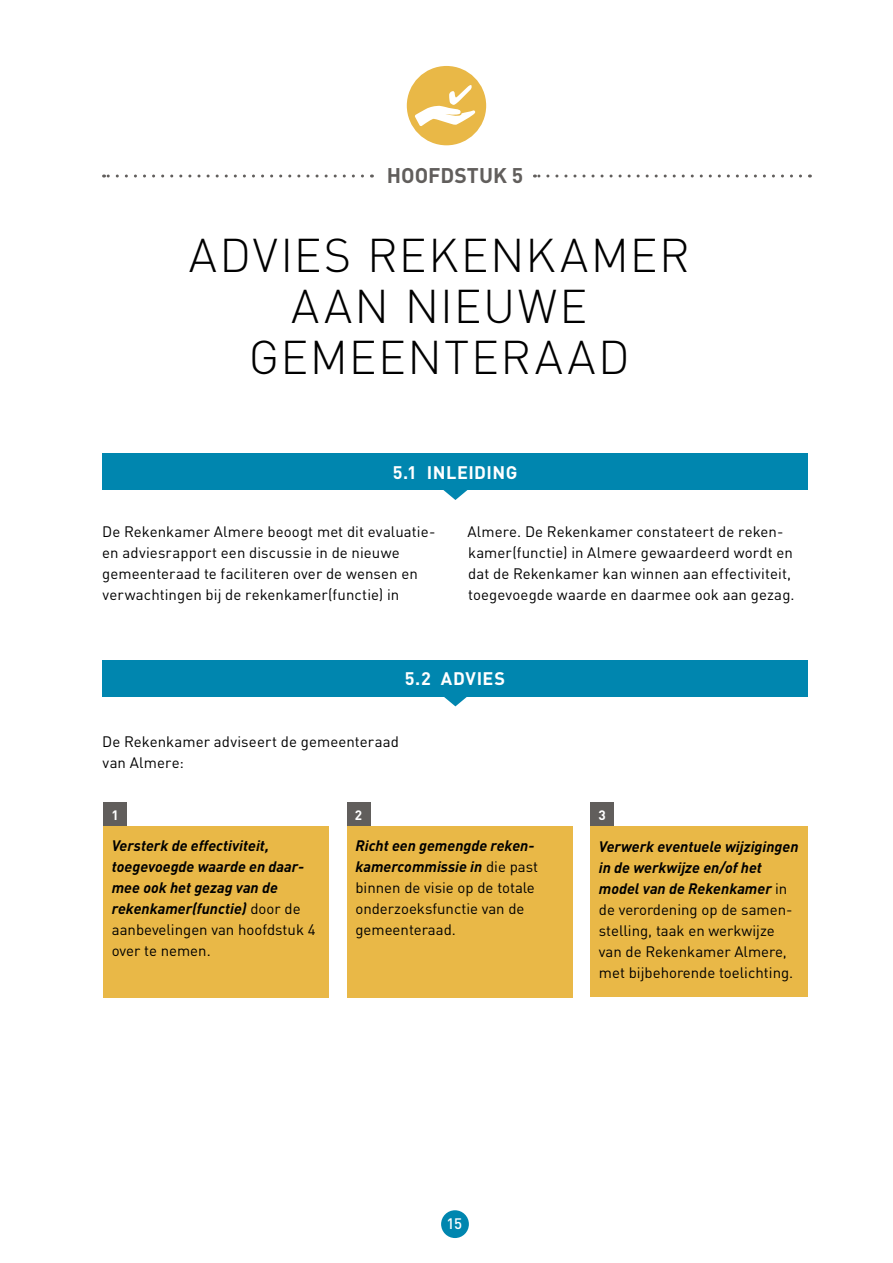
<style>
.page{position:relative;width:893px;height:1263px;background:#fff}
.page>*{position:absolute;margin:0;border:0;box-sizing:border-box;transform-origin:0 0}
.t1{font:300 46.65px/50.7px "DIN";letter-spacing:.035em;color:#000;text-align:center}
.t2{font:700 21px "DIN";color:#615e5c}
.t3{font:700 18px "DIN";letter-spacing:.025em;color:#fff}
.t4{font:15px/21px "DIN";letter-spacing:.005em;color:#000}
.t5{font:italic 700 15px/21px "DIN";color:#000}
.t6{font:500 15px "DIN";color:#fff}
.t7{font:700 13.5px "DIN";color:#fff}
.s1{font-weight:400;font-style:normal}
.s2{font-weight:700;font-style:italic}
</style>
<div class="page">
<div style="left:441px;top:1210px;width:28px;height:28px;background:#0086af;border-radius:50%"></div>
<div style="left:102px;top:454px;width:706px;height:36px;background:#0086af"></div>
<div style="left:102px;top:660px;width:706px;height:36px;background:#0086af"></div>
<svg style="left:443px;top:490px;width:25px;height:10px"></svg>
<svg style="left:440px;top:696px;width:31px;height:10px"></svg>
<svg style="left:104px;top:174px;width:258px;height:3px"></svg>
<div style="left:103px;top:826px;width:226px;height:171px;background:#e9b847"></div>
<div style="left:347px;top:826px;width:225px;height:171px;background:#e9b847"></div>
<div style="left:590px;top:826px;width:218px;height:171px;background:#e9b847"></div>
<div style="left:103px;top:803px;width:24px;height:23px;background:#615e5c"></div>
<div style="left:347px;top:803px;width:23px;height:23px;background:#615e5c"></div>
<div style="left:590px;top:803px;width:24px;height:23px;background:#615e5c"></div>
<svg style="left:534px;top:174px;width:267px;height:3px"></svg>
<div style="left:407px;top:66px;width:79px;height:79px;background:#e9b847;border-radius:50%"></div>
<svg style="left:415px;top:85px;width:60px;height:41px"></svg>
<h2 class="t2" style="left:387px;top:161px;width:138px">HOOFDSTUK 5</h2>
<h1 class="t1" style="left:189px;top:229px;width:502px">ADVIES REKENKAMER<br>AAN NIEUWE<br>GEMEENTERAAD</h1>
<p class="t3" style="left:393px;top:460px;width:126px">5.1 INLEIDING</p>
<p class="t4" style="left:102px;top:521px;width:335px">De Rekenkamer Almere beoogt met dit evaluatie&shy;en adviesrapport een discussie in de nieuwe gemeenteraad te faciliteren over de wensen en verwachtingen bij de rekenkamer(functie) in</p>
<p class="t4" style="left:467px;top:521px;width:329px">Almere. De Rekenkamer constateert de reken&shy;kamer(functie) in Almere gewaardeerd wordt en dat de Rekenkamer kan winnen aan effectiviteit, toegevoegde waarde en daarmee ook aan gezag.</p>
<p class="t3" style="left:405px;top:667px;width:102px">5.2 ADVIES</p>
<p class="t4" style="left:102px;top:731px;width:298px">De Rekenkamer adviseert de gemeenteraad van Almere:</p>
<p class="t7" style="left:111px;top:806px;width:9px">1</p>
<p class="t7" style="left:355px;top:806px;width:9px">2</p>
<p class="t7" style="left:598px;top:806px;width:9px">3</p>
<p class="t5" style="left:112px;top:835px;width:205px">Versterk de effectiviteit, toegevoegde waarde en daar&shy;mee ook het gezag van de rekenkamer(functie) <span class="s1">door de aanbevelingen van hoofdstuk 4 over te nemen.</span></p>
<p class="t4" style="left:355px;top:836px;width:184px"><span class="s2">Richt een gemengde reken&shy;kamercommissie in</span> die past binnen de visie op de totale onderzoeksfunctie van de gemeenteraad.</p>
<p class="t4" style="left:599px;top:836px;width:201px"><span class="s2">Verwerk eventuele wijzigingen in de werkwijze en/of het model van de Rekenkamer</span> in de verordening op de samen&shy;stelling, taak en werkwijze van de Rekenkamer Almere, met bijbehorende toelichting.</p>
<p class="t6" style="left:446px;top:1214px;width:17px">15</p>
</div>
